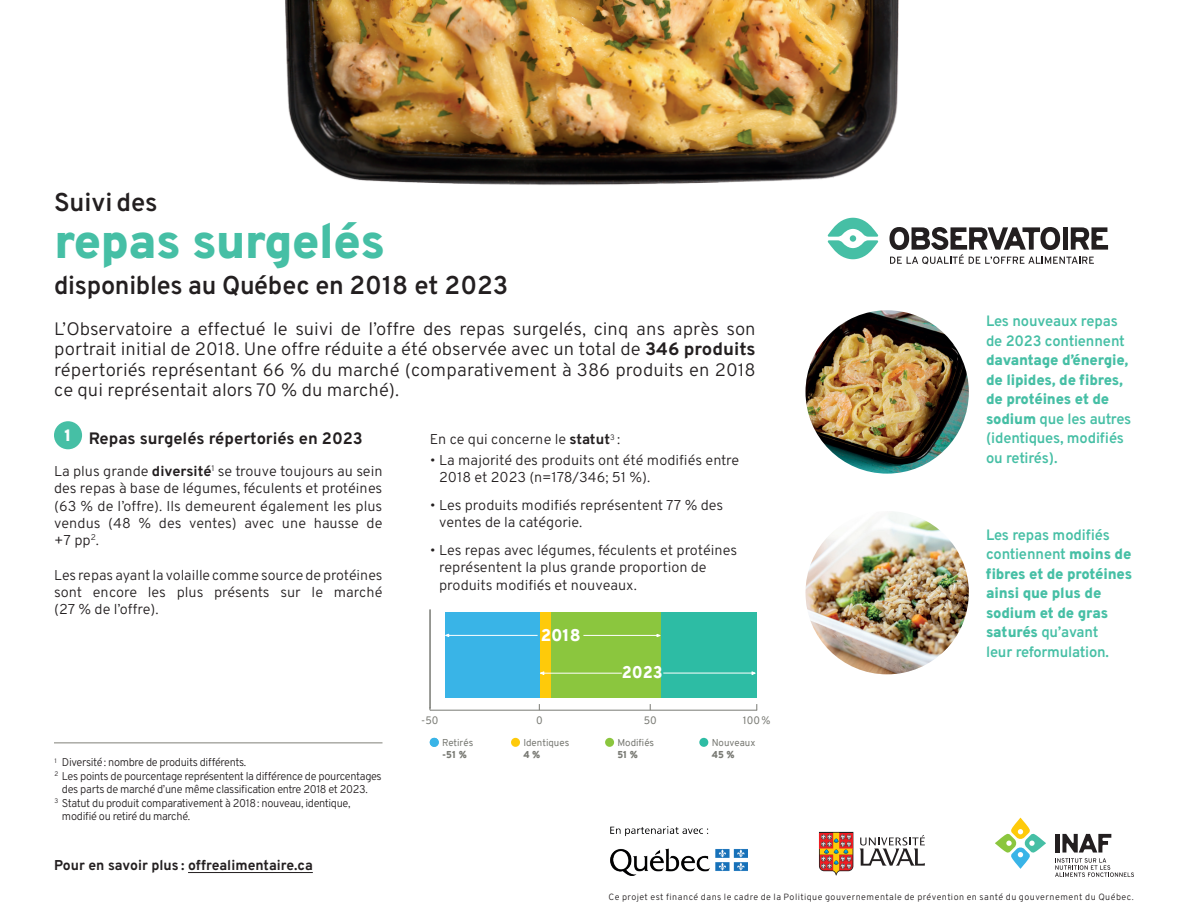
<style>
.page{position:relative;width:1188px;height:918px;background:#fff}
.page>*{position:absolute;margin:0;border:0;box-sizing:border-box;transform-origin:0 0}
.t1{font:900 49.05px "Overpass";letter-spacing:-.015em;color:#46bfa5}
.t2{font:600 25.65px "Overpass";letter-spacing:-.005em;color:#231f20}
.t3{font:300 18px/20.2px "Overpass";color:#231f20;text-align:justify}
.t4{font:700 16.5px "Overpass";color:#231f20}
.t5{font:900 16.5px "Overpass";color:#fff}
.t6{font:900 16.5px "Overpass";color:#fff;scale:1.04 1}
.t7{font:900 15px/19.5px "Overpass";letter-spacing:-.01em;color:#46bfa5}
.t8{font:600 15px/19.5px "Overpass";letter-spacing:-.01em;color:#46bfa5}
.t9{font:300 14.25px/17.2px "Overpass";color:#231f20}
.t10{font:700 14.25px "Overpass";color:#231f20}
.t11{font:300 11.25px "Overpass";letter-spacing:-.03em;color:#231f20}
.t12{font:10.5px "Overpass";color:#797a74}
.t13{font:9.75px "Overpass";color:#797a74}
.t14{font:900 9.75px "Overpass";color:#797a74}
.t15{font:300 9px "Overpass";letter-spacing:.05em;color:#231f20}
.s1{font-weight:700}
.s2{font-weight:600}
</style>
<div class="page">
<img style="left:285px;top:0;width:614px;height:185px">
<svg style="left:827px;top:218px;width:52px;height:41px"></svg>
<svg style="left:889px;top:227px;width:219px;height:37px"></svg>
<div style="left:54px;top:421px;width:28px;height:28px;background:#46bfa5;border-radius:50%"></div>
<hr style="left:430px;top:710px;width:327px;height:1px;background:#797a74">
<hr style="left:430px;top:609px;width:1px;height:99px;background:#797a74">
<div style="left:661px;top:612px;width:96px;height:86px;background:#2dbca4"></div>
<div style="left:548px;top:612px;width:113px;height:86px;background:#8bc63e"></div>
<div style="left:539px;top:612px;width:11px;height:86px;background:#feca0a"></div>
<div style="left:445px;top:612px;width:94px;height:86px;background:#39b4e7"></div>
<div style="left:430px;top:738px;width:9px;height:9px;background:#39b4e7;border-radius:50%"></div>
<div style="left:511px;top:738px;width:9px;height:9px;background:#feca0a;border-radius:50%"></div>
<div style="left:605px;top:738px;width:9px;height:9px;background:#8bc63e;border-radius:50%"></div>
<div style="left:699px;top:738px;width:9px;height:9px;background:#2dbca4;border-radius:50%"></div>
<hr style="left:447px;top:635px;width:91px;height:1px;background:#fff">
<svg style="left:445px;top:633px;width:5px;height:4px"></svg>
<hr style="left:583px;top:635px;width:75px;height:1px;background:#fff">
<hr style="left:544px;top:673px;width:78px;height:1px;background:#fff">
<svg style="left:540px;top:671px;width:5px;height:4px"></svg>
<hr style="left:663px;top:673px;width:92px;height:1px;background:#fff">
<svg style="left:751px;top:671px;width:5px;height:4px"></svg>
<hr style="left:188px;top:872px;width:125px;height:1px;background:#231f20">
<img style="left:806px;top:511px;width:163px;height:163px;border-radius:82px">
<img style="left:806px;top:310px;width:163px;height:164px;border-radius:82px">
<hr style="left:54px;top:742px;width:328px;height:1px;background:#818178">
<svg style="left:859px;top:835px;width:66px;height:31px"></svg>
<svg style="left:819px;top:832px;width:34px;height:44px"></svg>
<svg style="left:995px;top:818px;width:51px;height:51px"></svg>
<svg style="left:1055px;top:834px;width:79px;height:43px"></svg>
<img style="left:611px;top:827px;width:137px;height:49px">
<h2 class="t2" style="left:54px;top:182px;width:105px">Suivi des</h2>
<h1 class="t1" style="left:54px;top:201px;width:333px">repas surgelés</h1>
<h2 class="t2" style="left:54px;top:265px;width:456px">disponibles au Québec en 2018 et 2023</h2>
<p class="t3" style="left:54px;top:318px;width:703px">L’Observatoire a effectué le suivi de l’offre des repas surgelés, cinq ans après son portrait initial de 2018. Une offre réduite a été observée avec un total de <span class="s1">346 produits </span>répertoriés représentant 66 % du marché (comparativement à 386 produits en 2018 ce qui représentait alors 70 % du marché).</p>
<p class="t5" style="left:65px;top:422px;width:8px">1</p>
<p class="t4" style="left:89px;top:425px;width:276px">Repas surgelés répertoriés en 2023</p>
<p class="t9" style="left:54px;top:462px;width:330px;text-align:justify">La plus grande <span class="s1">diversité</span><sup>1</sup> se trouve toujours au sein des repas à base de légumes, féculents et protéines (63 % de l’offre). Ils demeurent également les plus vendus (48 % des ventes) avec une hausse de +7 pp<sup>2</sup>.</p>
<p class="t9" style="left:54px;top:566px;width:330px;text-align:justify">Les repas ayant la volaille comme source de protéines sont encore les plus présents sur le marché (27 % de l’offre).</p>
<p class="t9" style="left:430px;top:430px;width:192px">En ce qui concerne le <span class="s1">statut</span><sup>3</sup> :</p>
<p class="t9" style="left:439px;top:451px;width:301px;text-indent:-9px">• La majorité des produits ont été modifiés entre<br>2018 et 2023 (n=178/346; 51 %).</p>
<p class="t9" style="left:439px;top:496px;width:286px;text-indent:-9px">• Les produits modifiés représentent 77 % des ventes de la catégorie.</p>
<p class="t9" style="left:439px;top:541px;width:300px;text-indent:-9px">• Les repas avec légumes, féculents et protéines représentent la plus grande proportion de produits modifiés et nouveaux.</p>
<p class="t11" style="left:54px;top:754px;width:193px"><sup>1</sup> Diversité : nombre de produits différents.</p>
<p class="t11" style="left:54px;top:767px;width:329px"><sup>2</sup> Les points de pourcentage représentent la différence de pourcentages</p>
<p class="t11" style="left:62px;top:781px;width:307px">des parts de marché d’une même classification entre 2018 et 2023.</p>
<p class="t11" style="left:54px;top:794px;width:298px"><sup>3</sup> Statut du produit comparativement à 2018 : nouveau, identique,</p>
<p class="t11" style="left:62px;top:808px;width:130px">modifié ou retiré du marché.</p>
<p class="t10" style="left:54px;top:854px;width:260px">Pour en savoir plus : offrealimentaire.ca</p>
<p class="t6" style="left:541px;top:623px;width:40px">2018</p>
<p class="t5" style="left:622px;top:660px;width:43px">2023</p>
<p class="t12" style="left:421px;top:713px;width:19px">-50</p>
<p class="t12" style="left:536px;top:713px;width:8px">0</p>
<p class="t12" style="left:644px;top:713px;width:15px">50</p>
<p class="t12" style="left:743px;top:713px;width:29px">100 %</p>
<p class="t13" style="left:442px;top:736px;width:33px">Retirés</p>
<p class="t14" style="left:442px;top:747px;width:26px">-51 %</p>
<p class="t13" style="left:617px;top:736px;width:38px">Modifiés</p>
<p class="t14" style="left:617px;top:747px;width:22px">51 %</p>
<p class="t13" style="left:523px;top:736px;width:47px">Identiques</p>
<p class="t14" style="left:523px;top:747px;width:19px">4 %</p>
<p class="t13" style="left:712px;top:736px;width:45px">Nouveaux</p>
<p class="t14" style="left:712px;top:747px;width:24px">45 %</p>
<p class="t8" style="left:986px;top:311px;width:140px">Les nouveaux repas de 2023 contiennent</p>
<p class="t7" style="left:986px;top:350px;width:147px">davantage d’énergie, de lipides, de fibres, de protéines et de sodium <span class="s2">que les autres (identiques, modifiés ou retirés).</span></p>
<p class="t7" style="left:986px;top:524px;width:148px"><span class="s2">Les repas modifiés contiennent</span> moins de fibres et de protéines ainsi que plus de sodium et de gras saturés <span class="s2">qu’avant<br>leur reformulation.</span></p>
<p class="t15" style="left:608px;top:890px;width:527px">Ce projet est financé dans le cadre de la Politique gouvernementale de prévention en santé du gouvernement du Québec.</p>
</div>
